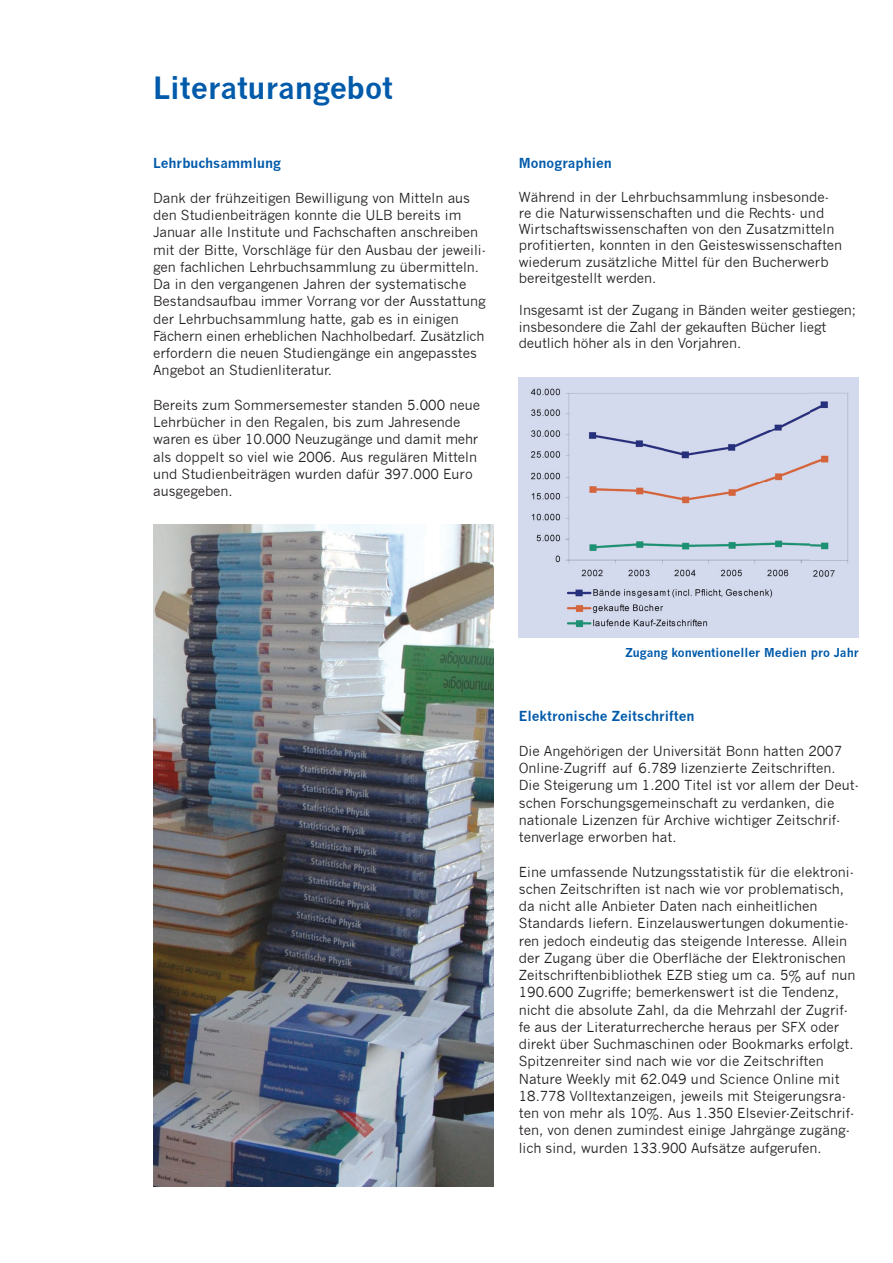
<style>
.page{position:relative;width:893px;height:1263px;background:#fff}
.page>*{position:absolute;margin:0;border:0;box-sizing:border-box;transform-origin:0 0}
.t1{font:700 30px "News Gothic";color:#015aaa}
.t2{font:13.5px/17.2px "News Gothic";color:#231f20}
.t3{font:700 13.5px "News Gothic";color:#015aaa}
.t4{font:700 12px "News Gothic";color:#015aaa}
</style>
<div class="page">
<img style="left:153px;top:524px;width:340px;height:662px">
<hr style="left:858px;top:377px;width:1px;height:261px;background:#d4daed">
<img style="left:519px;top:377px;width:339px;height:261px">
<h1 class="t1" style="left:153px;top:70px;width:242px">Literaturangebot</h1>
<p class="t3" style="left:153px;top:155px;width:129px">Lehrbuchsammlung</p>
<p class="t2" style="left:153px;top:189px;width:334px">Dank der frühzeitigen Bewilligung von Mitteln aus den Studienbeiträgen konnte die ULB bereits im Januar alle Institute und Fachschaften anschreiben mit der Bitte, Vorschläge für den Ausbau der jeweili&shy;gen fachlichen Lehrbuchsammlung zu übermitteln.<br>Da in den vergangenen Jahren der systematische Bestandsaufbau immer Vorrang vor der Ausstattung der Lehrbuchsammlung hatte, gab es in einigen Fächern einen erheblichen Nachholbedarf. Zusätzlich erfordern die neuen Studiengänge ein angepasstes Angebot an Studienliteratur.</p>
<p class="t2" style="left:153px;top:396px;width:328px">Bereits zum Sommersemester standen 5.000 neue Lehrbücher in den Regalen, bis zum Jahresende waren es über 10.000 Neuzugänge und damit mehr als doppelt so viel wie 2006. Aus regulären Mitteln und Studienbeiträgen wurden dafür 397.000 Euro ausgegeben.</p>
<p class="t3" style="left:519px;top:155px;width:95px">Monographien</p>
<p class="t2" style="left:519px;top:189px;width:325px;line-height:16.2px">Während in der Lehrbuchsammlung insbesonde&shy;re die Naturwissenschaften und die Rechts- und Wirtschaftswissenschaften von den Zusatzmitteln profitierten, konnten in den Geisteswissenschaften wiederum zusätzliche Mittel für den Bucherwerb bereitgestellt werden.</p>
<p class="t2" style="left:519px;top:302px;width:339px;line-height:16.2px">Insgesamt ist der Zugang in Bänden weiter gestiegen; insbesondere die Zahl der gekauften Bücher liegt deutlich höher als in den Vorjahren.</p>
<p class="t4" style="left:625px;top:646px;width:235px">Zugang konventioneller Medien pro Jahr</p>
<p class="t3" style="left:519px;top:708px;width:177px">Elektronische Zeitschriften</p>
<p class="t2" style="left:519px;top:742px;width:342px">Die Angehörigen der Universität Bonn hatten 2007<br>Online-Zugriff auf 6.789 lizenzierte Zeitschriften.<br>Die Steigerung um 1.200 Titel ist vor allem der Deut&shy;schen Forschungsgemeinschaft zu verdanken, die nationale Lizenzen für Archive wichtiger Zeitschrif&shy;tenverlage erworben hat.</p>
<p class="t2" style="left:519px;top:863px;width:338px">Eine umfassende Nutzungsstatistik für die elektroni&shy;schen Zeitschriften ist nach wie vor problematisch, da nicht alle Anbieter Daten nach einheitlichen Standards liefern. Einzelauswertungen dokumentie&shy;ren jedoch eindeutig das steigende Interesse. Allein der Zugang über die Oberfläche der Elektronischen Zeitschriftenbibliothek EZB stieg um ca. 5% auf nun 190.600 Zugriffe; bemerkenswert ist die Tendenz, nicht die absolute Zahl, da die Mehrzahl der Zugrif&shy;fe aus der Literaturrecherche heraus per SFX oder direkt über Suchmaschinen oder Bookmarks erfolgt.<br>Spitzenreiter sind nach wie vor die Zeitschriften Nature Weekly mit 62.049 und Science Online mit 18.778 Volltextanzeigen, jeweils mit Steigerungsra&shy;ten von mehr als 10%. Aus 1.350 Elsevier-Zeitschrif&shy;ten, von denen zumindest einige Jahrgänge zugäng&shy;lich sind, wurden 133.900 Aufsätze aufgerufen.</p>
</div>
